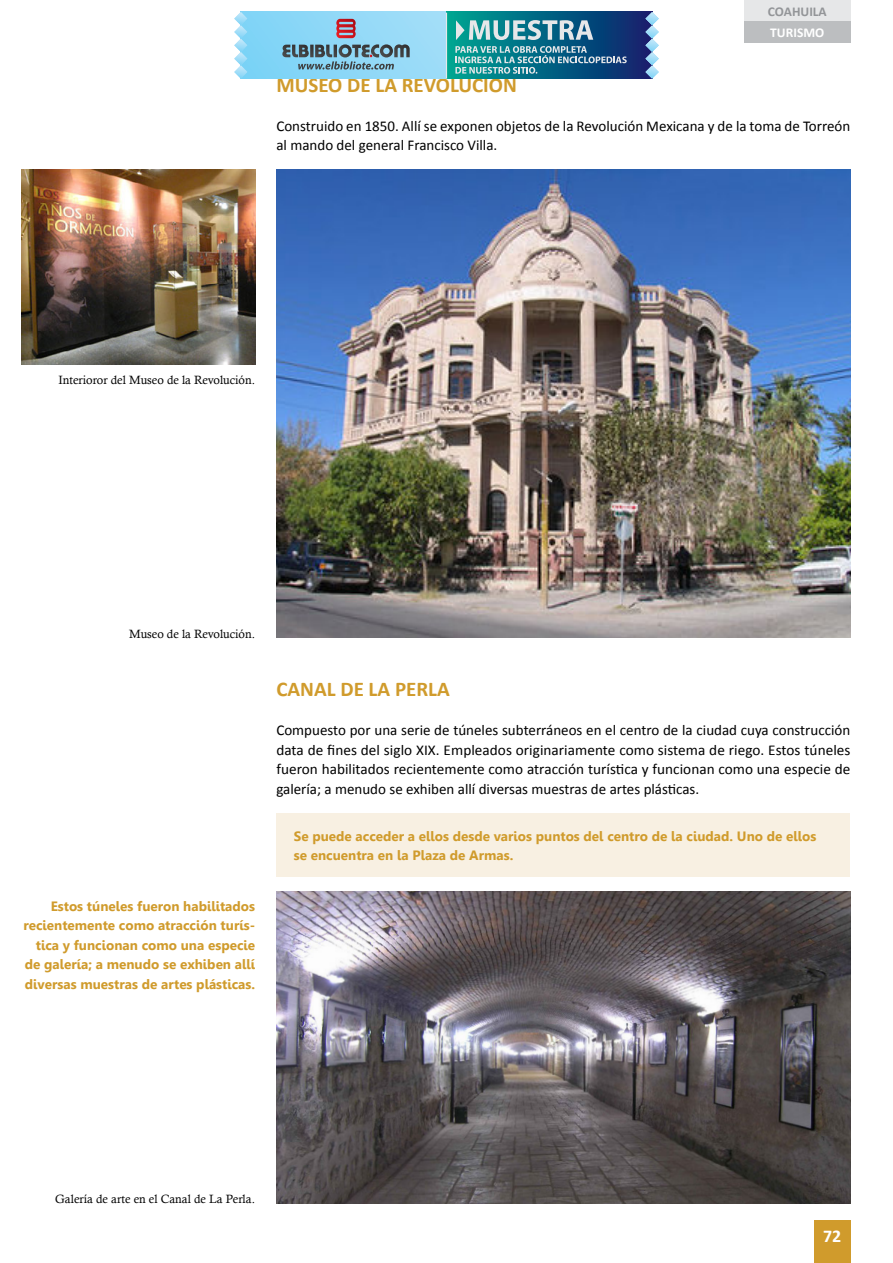
<style>
.page{position:relative;width:893px;height:1263px;background:#fff}
.page>*{position:absolute;margin:0;border:0;box-sizing:border-box;transform-origin:0 0}
.t1{font:700 21px "Calibri";color:#d09b2c}
.t2{font:700 18px "Calibri";color:#fff}
.t3{font:15px/19.5px "Calibri";color:#000}
.t4{font:700 13.5px/19.5px "Gisha";color:#d09b2c}
.t5{font:700 13.5px "Calibri";color:#939598}
.t6{font:700 13.5px "Calibri";color:#fff}
.t7{font:12px "Calisto";color:#000}
</style>
<div class="page">
<div style="left:814px;top:1220px;width:36px;height:43px;background:#d09b2c"></div>
<div style="left:744px;top:0;width:106px;height:21px;background:#e6e7e8"></div>
<div style="left:744px;top:21px;width:106px;height:22px;background:#bcbec0"></div>
<img style="left:276px;top:170px;width:574px;height:468px">
<img style="left:21px;top:170px;width:234px;height:195px">
<div style="left:277px;top:813px;width:573px;height:64px;background:#f8f0e2"></div>
<img style="left:277px;top:891px;width:574px;height:312px">
<svg style="left:248px;top:12px;width:198px;height:67px;background:#8fd8f7"></svg>
<svg style="left:288px;top:489px;width:73px;height:32px;background:#515e2a"></svg>
<svg style="left:362px;top:489px;width:8px;height:32px"></svg>
<svg style="left:375px;top:489px;width:41px;height:32px"></svg>
<svg style="left:420px;top:489px;width:8px;height:32px"></svg>
<img style="left:432px;top:489px;width:179px;height:33px">
<div style="left:446px;top:12px;width:206px;height:67px;background:linear-gradient(to right,#00a694,#0c1f6e)"></div>
<svg style="left:234px;top:12px;width:14px;height:67px"></svg>
<svg style="left:645px;top:12px;width:14px;height:67px"></svg>
<svg style="left:336px;top:19px;width:20px;height:19px"></svg>
<svg style="left:281px;top:44px;width:129px;height:26px;background:#6e9bae"></svg>
<svg style="left:455px;top:46px;width:172px;height:28px;background:#3d859c"></svg>
<svg style="left:456px;top:20px;width:137px;height:20px;background:#70aab6"></svg>
<hr style="left:446px;top:13px;width:1px;height:66px;background:#e6e7e9">
<p class="t5" style="left:768px;top:3px;width:61px">COAHUILA</p>
<p class="t6" style="left:770px;top:24px;width:56px">TURISMO</p>
<h1 class="t1" style="left:276px;top:71px;width:242px">MUSEO DE LA REVOLUCION</h1>
<p class="t3" style="left:276px;top:116px;width:575px">Construido en 1850. Allí se exponen objetos de la Revolución Mexicana y de la toma de Torreón al mando del general Francisco Villa.</p>
<p class="t7" style="left:58px;top:373px;width:198px">Interioror del Museo de la Revolución.</p>
<p class="t7" style="left:129px;top:627px;width:128px">Museo de la Revolución.</p>
<p class="t4" style="left:23px;top:896px;width:233px;text-align:right">Estos túneles fueron habilitados recientemente como atracción turís&shy;tica y funcionan como una especie de galería; a menudo se exhiben allí diversas muestras de artes plásticas.</p>
<h1 class="t1" style="left:276px;top:676px;width:175px">CANAL DE LA PERLA</h1>
<p class="t3" style="left:276px;top:721px;width:576px;text-align:justify">Compuesto por una serie de túneles subterráneos en el centro de la ciudad cuya construcción data de fines del siglo XIX. Empleados originariamente como sistema de riego. Estos túneles fueron habilitados recientemente como atracción turística y funcionan como una especie de galería; a menudo se exhiben allí diversas muestras de artes plásticas.</p>
<p class="t4" style="left:294px;top:826px;width:524px">Se puede acceder a ellos desde varios puntos del centro de la ciudad. Uno de ellos se encuentra en la Plaza de Armas.</p>
<p class="t7" style="left:55px;top:1192px;width:202px">Galería de arte en el Canal de La Perla.</p>
<p class="t2" style="left:823px;top:1225px;width:20px">72</p>
</div>
